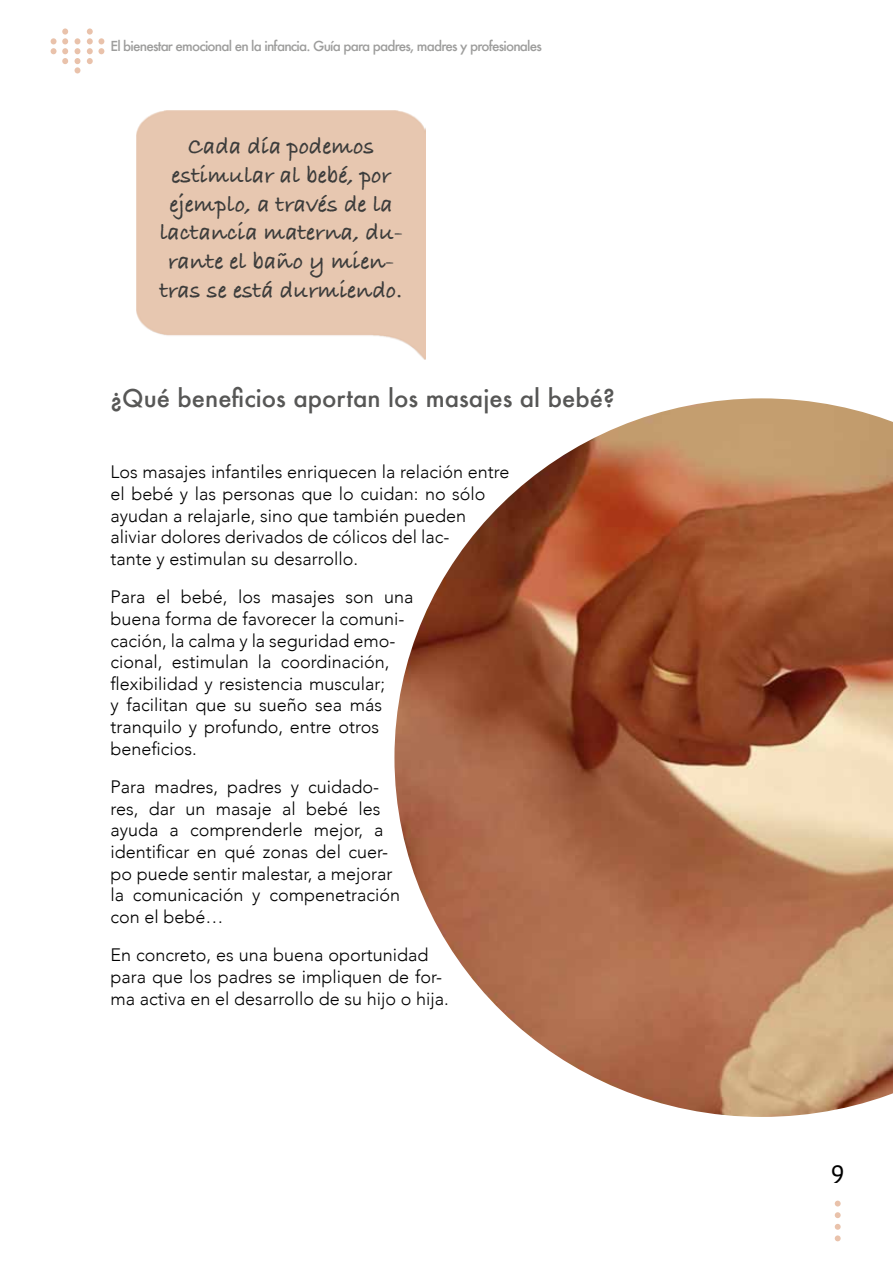
<style>
.page{position:relative;width:893px;height:1263px;background:#fff}
.page>*{position:absolute;margin:0;border:0;box-sizing:border-box;transform-origin:0 0}
.t1{font:27px "Kohinoor Devanagari";color:#000}
.t2{font:700 24px/28.8px "Bradley Hand ITCTT";color:#3c3c3b;text-align:center}
.t3{font:500 24px "Futura";color:#575756}
.t4{font:300 18px/21.6px "Avenir";color:#000}
.t5{font:500 13.5px "Futura";letter-spacing:-.06em;color:#9d9d9c}
</style>
<div class="page">
<svg style="left:835px;top:1200px;width:6px;height:6px"></svg>
<svg style="left:835px;top:1212px;width:6px;height:6px"></svg>
<svg style="left:835px;top:1224px;width:6px;height:17px"></svg>
<svg style="left:87px;top:38px;width:17px;height:26px"></svg>
<svg style="left:75px;top:38px;width:5px;height:35px"></svg>
<svg style="left:51px;top:38px;width:17px;height:26px"></svg>
<div style="left:87px;top:28px;width:6px;height:7px;background:#e9c2ab;border-radius:50%"></div>
<div style="left:62px;top:28px;width:6px;height:7px;background:#e9c2ab;border-radius:50%"></div>
<svg style="left:394px;top:398px;width:499px;height:719px"></svg>
<img style="left:136px;top:111px;width:289px;height:248px">
<p class="t5" style="left:111px;top:37px;width:433px">El bienestar emocional en la infancia. Guía para padres, madres y profesionales</p>
<h2 class="t2" style="left:160px;top:131px;width:244px">Cada día podemos estimular al bebé, por ejemplo, a través de la lactancia materna, du&shy;rante el baño y mien&shy;tras se está durmiendo.</h2>
<h2 class="t3" style="left:111px;top:382px;width:506px">¿Qué beneficios aportan los masajes al bebé?</h2>
<p class="t4" style="left:111px;top:461px;width:401px">Los masajes infantiles enriquecen la relación entre el bebé y las personas que lo cuidan: no sólo ayudan a relajarle, sino que también pueden aliviar dolores derivados de cólicos del lac-<br>tante y estimulan su desarrollo.</p>
<p class="t4" style="left:111px;top:586px;width:304px">Para el bebé, los masajes son una buena forma de favorecer la comuni&shy;cación, la calma y la seguridad emo&shy;cional, estimulan la coordinación, flexibilidad y resistencia muscular;<br>y facilitan que su sueño sea más tranquilo y profundo, entre otros beneficios.</p>
<p class="t4" style="left:111px;top:776px;width:291px">Para madres, padres y cuidado&shy;res, dar un masaje al bebé les ayuda a comprenderle mejor, a identificar en qué zonas del cuer&shy;po puede sentir malestar, a mejorar la comunicación y compenetración con el bebé…</p>
<p class="t4" style="left:111px;top:944px;width:340px">En concreto, es una buena oportunidad para que los padres se impliquen de for&shy;ma activa en el desarrollo de su hijo o hija.</p>
<h1 class="t1" style="left:831px;top:1157px;width:15px">9</h1>
</div>
